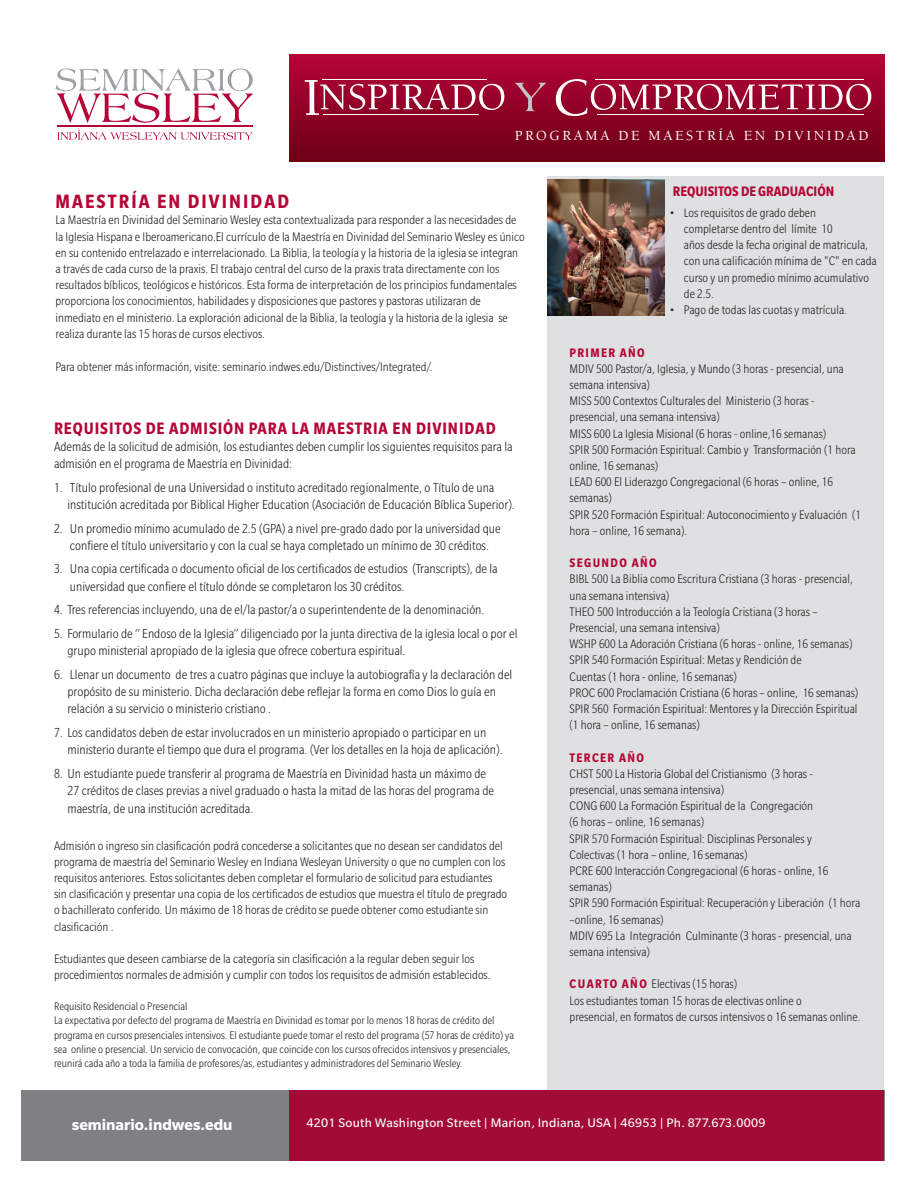
<style>
.page{position:relative;width:918px;height:1188px;background:#fff}
.page>*{position:absolute;margin:0;border:0;box-sizing:border-box;transform-origin:0 0}
.t1{font:700 condensed 21px "Slate Std";letter-spacing:.1em;color:#b50536}
.t2{font:700 condensed 18px "Slate Std";letter-spacing:.05em;color:#b50536}
.t3{font:700 16.5px "Slate Std";color:#fff}
.t4{font:700 condensed 15px "Slate Std";color:#b50536}
.t5{font:500 14.4px "Berkeley Std";letter-spacing:.18em;color:#fff}
.t6{font:300 condensed 14.25px/17.1px "Slate Std";color:#231f20}
.t7{font:300 condensed 13.5px/16.2px "Slate Std";color:#231f20}
.t8{font:13.5px "Slate Std";letter-spacing:.02em;color:#fff}
.t9{font:700 condensed 13.5px "Slate Std";letter-spacing:.1em;color:#b50536}
.t10{font:300 condensed 12px "Slate Std";color:#231f20}
.s1{font-weight:700;color:#b50536}
</style>
<div class="page">
<div style="left:547px;top:176px;width:337px;height:915px;background:#dfe0e2"></div>
<div style="left:21px;top:1091px;width:864px;height:70px;background:#7e8083"></div>
<div style="left:289px;top:1091px;width:595px;height:70px;background:#a20b36"></div>
<div style="left:289px;top:54px;width:596px;height:108px;background:linear-gradient(to bottom,#b50538,#6f0015)"></div>
<img style="left:547px;top:179px;width:117px;height:136px">
<svg style="left:55px;top:68px;width:198px;height:72px"></svg>
<svg style="left:515px;top:83px;width:31px;height:28px"></svg>
<svg style="left:305px;top:80px;width:199px;height:35px"></svg>
<svg style="left:556px;top:79px;width:315px;height:37px"></svg>
<p class="t5" style="left:515px;top:128px;width:355px">PROGRAMA DE MAESTRÍA EN DIVINIDAD</p>
<p class="t1" style="left:55px;top:190px;width:235px">MAESTRÍA EN DIVINIDAD</p>
<p class="t7" style="left:55px;top:212px;width:471px">La Maestría en Divinidad del Seminario Wesley esta contextualizada para responder a las necesidades de la Iglesia Hispana e Iberoamericano.El currículo de la Maestría en Divinidad del Seminario Wesley es único en su contenido entrelazado e interrelacionado. La Biblia, la teología y la historia de la iglesia se integran a través de cada curso de la praxis. El trabajo central del curso de la praxis trata directamente con los resultados bíblicos, teológicos e históricos. Esta forma de interpretación de los principios fundamentales proporciona los conocimientos, habilidades y disposiciones que pastores y pastoras utilizaran de inmediato en el ministerio. La exploración adicional de la Biblia, la teología y la historia de la iglesia se realiza durante las 15 horas de cursos electivos.</p>
<p class="t7" style="left:55px;top:359px;width:378px">Para obtener más información, visite: seminario.indwes.edu/Distinctives/Integrated/.</p>
<p class="t2" style="left:54px;top:418px;width:443px">REQUISITOS DE ADMISIÓN PARA LA MAESTRIA EN DIVINIDAD</p>
<p class="t6" style="left:54px;top:438px;width:460px">Además de la solicitud de admisión, los estudiantes deben cumplir los siguientes requisitos para la admisión en el programa de Maestría en Divinidad:</p>
<p class="t6" style="left:68px;top:478px;width:449px;text-indent:-14px">1. Título profesional de una Universidad o instituto acreditado regionalmente, o Título de una institución acreditada por Biblical Higher Education (Asociación de Educación Bíblica Superior).</p>
<p class="t6" style="left:54px;top:519px;width:448px;text-align:center">2. Un promedio mínimo acumulado de 2.5 (GPA) a nivel pre-grado dado por la universidad que confiere el título universitario y con la cual se haya completado un mínimo de 30 créditos.</p>
<p class="t6" style="left:70px;top:560px;width:429px;text-indent:-16px">3. Una copia certificada o documento oficial de los certificados de estudios (Transcripts), de la universidad que confiere el título dónde se completaron los 30 créditos.</p>
<p class="t6" style="left:54px;top:601px;width:432px">4. Tres referencias incluyendo, una de el/la pastor/a o superintendente de la denominación.</p>
<p class="t6" style="left:68px;top:625px;width:451px;text-indent:-14px">5. Formulario de “ Endoso de la Iglesia” diligenciado por la junta directiva de la iglesia local o por el grupo ministerial apropiado de la iglesia que ofrece cobertura espiritual.</p>
<p class="t6" style="left:68px;top:666px;width:446px;text-indent:-14px">6. Llenar un documento de tres a cuatro páginas que incluye la autobiografía y la declaración del propósito de su ministerio. Dicha declaración debe reflejar la forma en como Dios lo guía en relación a su servicio o ministerio cristiano .</p>
<p class="t6" style="left:68px;top:724px;width:437px;text-indent:-14px">7. Los candidatos deben de estar involucrados en un ministerio apropiado o participar en un ministerio durante el tiempo que dura el programa. (Ver los detalles en la hoja de aplicación).</p>
<p class="t6" style="left:68px;top:765px;width:428px;line-height:17.5px;text-indent:-14px">8. Un estudiante puede transferir al programa de Maestría en Divinidad hasta un máximo de<br>27 créditos de clases previas a nivel graduado o hasta la mitad de las horas del programa de maestría, de una institución acreditada.</p>
<p class="t7" style="left:54px;top:837px;width:455px">Admisión o ingreso sin clasificación podrá concederse a solicitantes que no desean ser candidatos del programa de maestría del Seminario Wesley en Indiana Wesleyan University o que no cumplen con los requisitos anteriores. Estos solicitantes deben completar el formulario de solicitud para estudiantes sin clasificación y presentar una copia de los certificados de estudios que muestra el título de pregrado o bachillerato conferido. Un máximo de 18 horas de crédito se puede obtener como estudiante sin clasificación .</p>
<p class="t7" style="left:54px;top:951px;width:422px">Estudiantes que deseen cambiarse de la categoría sin clasificación a la regular deben seguir los</p>
<p class="t7" style="left:54px;top:967px;width:438px">procedimientos normales de admisión y cumplir con todos los requisitos de admisión establecidos.</p>
<p class="t10" style="left:54px;top:1000px;width:135px">Requisito Residencial o Presencial</p>
<p class="t10" style="left:54px;top:1014px;width:442px">La expectativa por defecto del programa de Maestría en Divinidad es tomar por lo menos 18 horas de crédito del</p>
<p class="t10" style="left:54px;top:1029px;width:462px">programa en cursos presenciales intensivos. El estudiante puede tomar el resto del programa (57 horas de crédito) ya</p>
<p class="t10" style="left:54px;top:1043px;width:458px">sea online o presencial. Un servicio de convocación, que coincide con los cursos ofrecidos intensivos y presenciales,</p>
<p class="t10" style="left:54px;top:1057px;width:410px">reunirá cada año a toda la familia de profesores/as, estudiantes y administradores del Seminario Wesley.</p>
<p class="t4" style="left:673px;top:183px;width:163px">REQUISITOS DE GRADUACIÓN</p>
<p class="t7" style="left:684px;top:204px;width:194px;text-indent:-14px">• Los requisitos de grado deben<br>completarse dentro del límite 10<br>años desde la fecha original de matricula, con una calificación mínima de "C" en cada curso y un promedio mínimo acumulativo de 2.5.</p>
<p class="t7" style="left:670px;top:302px;width:179px">• Pago de todas las cuotas y matrícula.</p>
<p class="t9" style="left:570px;top:345px;width:77px">PRIMER AÑO</p>
<p class="t7" style="left:570px;top:360px;width:276px">MDIV 500 Pastor/a, Iglesia, y Mundo (3 horas - presencial, una semana intensiva)</p>
<p class="t7" style="left:570px;top:393px;width:247px">MISS 500 Contextos Culturales del Ministerio (3 horas - presencial, una semana intensiva)</p>
<p class="t7" style="left:570px;top:425px;width:258px">MISS 600 La Iglesia Misional (6 horas - online,16 semanas)</p>
<p class="t7" style="left:570px;top:441px;width:288px">SPIR 500 Formación Espiritual: Cambio y Transformación (1 hora online, 16 semanas)</p>
<p class="t7" style="left:570px;top:474px;width:265px">LEAD 600 El Liderazgo Congregacional (6 horas – online, 16 semanas)</p>
<p class="t7" style="left:570px;top:506px;width:293px">SPIR 520 Formación Espiritual: Autoconocimiento y Evaluación (1 hora – online, 16 semana).</p>
<p class="t9" style="left:570px;top:556px;width:89px">SEGUNDO AÑO</p>
<p class="t7" style="left:570px;top:571px;width:285px">BIBL 500 La Biblia como Escritura Cristiana (3 horas - presencial, una semana intensiva)</p>
<p class="t7" style="left:570px;top:603px;width:250px">THEO 500 Introducción a la Teología Cristiana (3 horas –<br>Presencial, una semana intensiva)</p>
<p class="t7" style="left:570px;top:636px;width:284px">WSHP 600 La Adoración Cristiana (6 horas - online, 16 semanas)</p>
<p class="t7" style="left:570px;top:652px;width:234px">SPIR 540 Formación Espiritual: Metas y Rendición de</p>
<p class="t7" style="left:570px;top:668px;width:169px">Cuentas (1 hora - online, 16 semanas)</p>
<p class="t7" style="left:570px;top:684px;width:290px">PROC 600 Proclamación Cristiana (6 horas – online, 16 semanas)</p>
<p class="t7" style="left:570px;top:701px;width:289px">SPIR 560 Formación Espiritual: Mentores y la Dirección Espiritual (1 hora – online, 16 semanas)</p>
<p class="t9" style="left:570px;top:750px;width:76px">TERCER AÑO</p>
<p class="t7" style="left:570px;top:765px;width:245px">CHST 500 La Historia Global del Cristianismo (3 horas - presencial, unas semana intensiva)</p>
<p class="t7" style="left:570px;top:798px;width:245px">CONG 600 La Formación Espiritual de la Congregación</p>
<p class="t7" style="left:570px;top:814px;width:136px">(6 horas – online, 16 semanas)</p>
<p class="t7" style="left:570px;top:830px;width:244px">SPIR 570 Formación Espiritual: Disciplinas Personales y</p>
<p class="t7" style="left:570px;top:846px;width:179px">Colectivas (1 hora – online, 16 semanas)</p>
<p class="t7" style="left:570px;top:863px;width:260px">PCRE 600 Interacción Congregacional (6 horas - online, 16 semanas)</p>
<p class="t7" style="left:570px;top:895px;width:292px">SPIR 590 Formación Espiritual: Recuperación y Liberación (1 hora –online, 16 semanas)</p>
<p class="t7" style="left:570px;top:927px;width:284px">MDIV 695 La Integración Culminante (3 horas - presencial, una semana intensiva)</p>
<p class="t7" style="left:570px;top:976px;width:169px"><span class="s1">CUARTO AÑO</span> Electivas (15 horas)</p>
<p class="t7" style="left:570px;top:992px;width:234px">Los estudiantes toman 15 horas de electivas online o</p>
<p class="t7" style="left:570px;top:1008px;width:292px">presencial, en formatos de cursos intensivos o 16 semanas online.</p>
<p class="t3" style="left:72px;top:1116px;width:162px">seminario.indwes.edu</p>
<p class="t8" style="left:307px;top:1116px;width:460px">4201 South Washington Street | Marion, Indiana, USA | 46953 | Ph. 877.673.0009</p>
</div>
